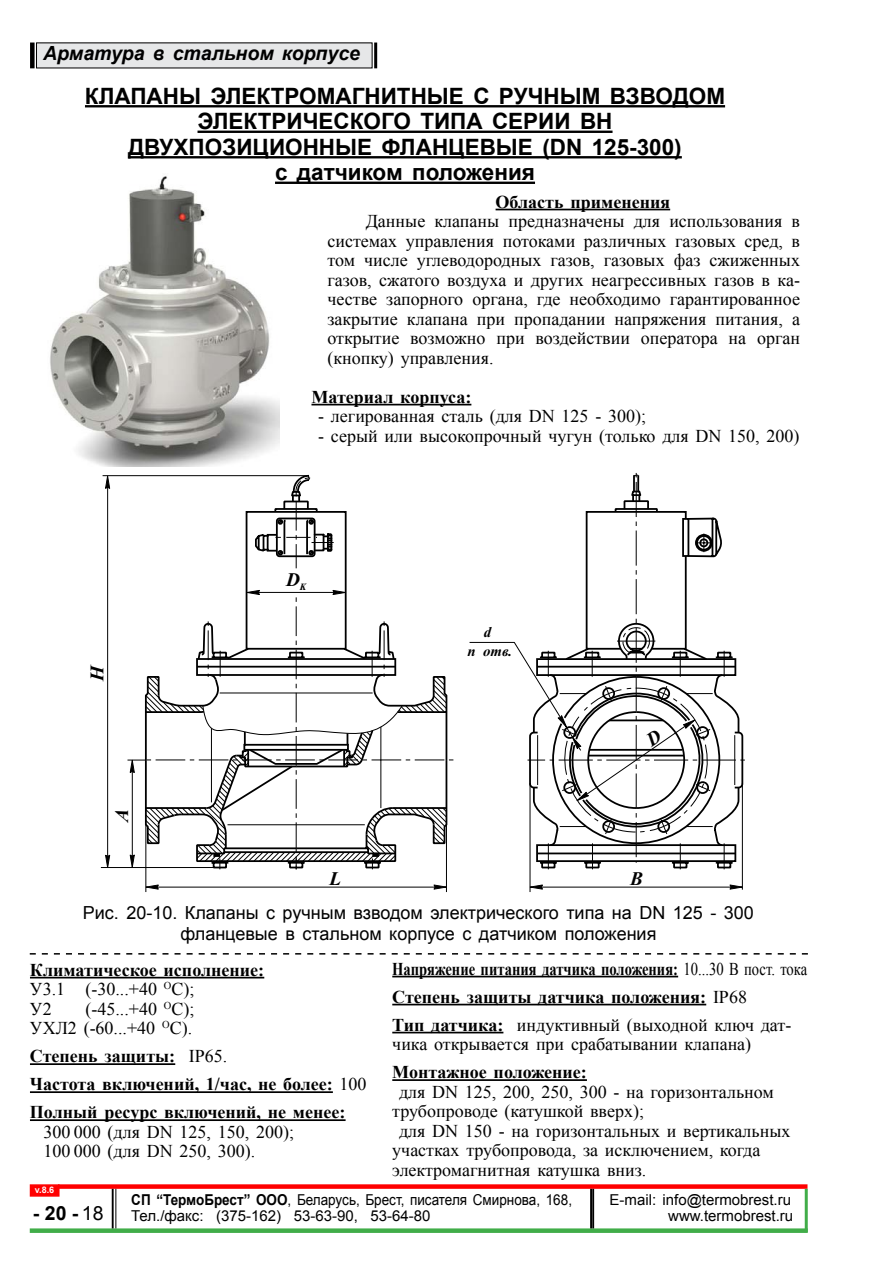
<style>
.page{position:relative;width:893px;height:1263px;background:#fff}
.page>*{position:absolute;margin:0;border:0;box-sizing:border-box;transform-origin:0 0}
.t1{font:700 22.5px/25.5px "Arial";color:#000;text-align:center}
.t2{font:italic 700 19.5px "Arial";color:#000}
.t3{font:700 19.5px "Arial";color:#000}
.t4{font:italic 700 19.35px "Times New Roman";color:#000}
.t5{font:18px/19.5px "Times New Roman";color:#000;text-align:justify}
.t6{font:700 18px/19.5px "Times New Roman";color:#000}
.t7{font:700 18px/28px "Times New Roman";color:#000;scale:.81 1}
.t8{font:18px/21px "Arial";color:#000;text-align:center}
.t9{font:15px "Arial";color:#000}
.t10{font:15px "Arial";color:#000;scale:.9 1}
.t11{font:italic 700 14.85px "Times New Roman";color:#000}
.t12{font:700 9px "Arial";color:#fff}
.s1{font-weight:400}
.s2{font-weight:700}
</style>
<div class="page">
<div style="left:37px;top:43px;width:335px;height:25px;background:#e6e7e8"></div>
<hr style="left:374px;top:43px;width:3px;height:25px;background:#000">
<div style="left:30px;top:43px;width:5px;height:25px;background:#000"></div>
<div style="left:30px;top:1228px;width:778px;height:5px;background:#41ad49"></div>
<div style="left:30px;top:1184px;width:30px;height:13px;background:#f00;border:2px solid #f00"></div>
<div style="left:58px;top:1184px;width:749px;height:5px;background:#f00"></div>
<hr style="left:112px;top:1189px;width:2px;height:39px;background:#000">
<hr style="left:115px;top:1189px;width:1px;height:39px;background:#000">
<hr style="left:805px;top:1189px;width:3px;height:43px;background:#41ad49">
<hr style="left:590px;top:1189px;width:2px;height:39px;background:#000">
<hr style="left:592px;top:1189px;width:2px;height:39px;background:#000">
<hr style="left:496px;top:209px;width:174px;height:1px;background:#000">
<hr style="left:30px;top:977px;width:234px;height:1px;background:#000">
<hr style="left:30px;top:1063px;width:145px;height:2px;background:#000">
<hr style="left:30px;top:1091px;width:303px;height:2px;background:#000">
<hr style="left:30px;top:1119px;width:316px;height:2px;background:#000">
<svg style="left:30px;top:953px;width:778px;height:1px"></svg>
<svg style="left:100px;top:475px;width:643px;height:418px"></svg>
<svg style="left:104px;top:475px;width:7px;height:15px"></svg>
<svg style="left:129px;top:853px;width:7px;height:20px"></svg>
<svg style="left:104px;top:854px;width:7px;height:19px"></svg>
<svg style="left:129px;top:755px;width:7px;height:19px"></svg>
<svg style="left:141px;top:884px;width:19px;height:6px"></svg>
<svg style="left:432px;top:884px;width:20px;height:6px"></svg>
<svg style="left:728px;top:884px;width:15px;height:6px"></svg>
<svg style="left:525px;top:884px;width:19px;height:6px"></svg>
<hr style="left:392px;top:976px;width:286px;height:1px;background:#000">
<hr style="left:392px;top:1004px;width:314px;height:1px;background:#000">
<hr style="left:392px;top:1032px;width:111px;height:1px;background:#000">
<hr style="left:392px;top:1079px;width:195px;height:2px;background:#000">
<hr style="left:311px;top:404px;width:160px;height:1px;background:#000">
<img style="left:50px;top:176px;width:230px;height:290px">
<hr style="left:85px;top:105px;width:640px;height:2px;background:#000">
<hr style="left:198px;top:131px;width:414px;height:2px;background:#000">
<hr style="left:128px;top:156px;width:554px;height:2px;background:#000">
<hr style="left:275px;top:182px;width:260px;height:2px;background:#000">
<svg style="left:144px;top:473px;width:601px;height:396px"></svg>
<p class="t2" style="left:43px;top:40px;width:318px">Арматура в стальном корпусе</p>
<p class="t1" style="left:85px;top:83px;width:642px">КЛАПАНЫ ЭЛЕКТРОМАГНИТНЫЕ С РУЧНЫМ ВЗВОДОМ ЭЛЕКТРИЧЕСКОГО ТИПА СЕРИИ ВН ДВУХПОЗИЦИОННЫЕ ФЛАНЦЕВЫЕ (DN 125-300)<br>с датчиком положения</p>
<p class="t6" style="left:496px;top:191px;width:176px">Область применения</p>
<p class="t5" style="left:327px;top:211px;width:474px;text-indent:38px">Данные клапаны предназначены для использования в системах управления потоками различных газовых сред, в том числе углеводородных газов, газовых фаз сжиженных газов, сжатого воздуха и других неагрессивных газов в ка&shy;честве запорного органа, где необходимо гарантированное закрытие клапана при пропадании напряжения питания, а открытие возможно при воздействии оператора на орган (кнопку) управления.</p>
<p class="t6" style="left:311px;top:386px;width:161px">Материал корпуса:</p>
<p class="t5" style="left:318px;top:406px;width:329px">- легированная сталь (для DN 125 - 300);</p>
<p class="t5" style="left:318px;top:425px;width:483px">- серый или высокопрочный чугун (только для DN 150, 200)</p>
<p class="t4" style="left:85px;top:681px;width:19px;rotate:-90deg">H</p>
<p class="t4" style="left:110px;top:822px;width:14px;rotate:-90deg">A</p>
<p class="t4" style="left:286px;top:568px;width:22px">D<sub>K</sub></p>
<p class="t11" style="left:484px;top:623px;width:9px">d</p>
<p class="t11" style="left:467px;top:642px;width:47px">n отв.</p>
<p class="t4" style="left:330px;top:867px;width:13px">L</p>
<p class="t4" style="left:630px;top:866px;width:14px">B</p>
<p class="t8" style="left:83px;top:902px;width:673px">Рис. 20-10. Клапаны с ручным взводом электрического типа на DN 125 - 300 фланцевые в стальном корпусе с датчиком положения</p>
<p class="t6" style="left:30px;top:959px;width:236px">Климатическое исполнение:<br><span class="s1">У3.1 (-30...+40</span> <sup>О</sup><span class="s1">С);<br>У2</span></p>
<p class="t5" style="left:30px;top:998px;width:166px;text-align:right">(-45...+40 <sup>О</sup>С);<br>УХЛ2 (-60...+40 <sup>О</sup>С).</p>
<p class="t6" style="left:30px;top:1041px;width:338px;line-height:28px">Степень защиты: <span class="s1">IP65.<br></span>Частота включений, 1/час, не более: <span class="s1">100<br></span>Полный ресурс включений, не менее:</p>
<p class="t5" style="left:43px;top:1121px;width:252px">300 000 (для DN 125, 150, 200);<br>100 000 (для DN 250, 300).</p>
<p class="t7" style="left:392px;top:954px;width:514px">Напряжение питания датчика положения: <span class="s1">10...30 В пост. тока<br></span>Степень защиты датчика положения: <span class="s1">IP68<br></span>Тип датчика: <span class="s1">индуктивный (выходной ключ дат-</span></p>
<p class="t5" style="left:392px;top:1034px;width:360px">чика открывается при срабатывании клапана)</p>
<p class="t6" style="left:392px;top:1062px;width:196px">Монтажное положение:</p>
<p class="t5" style="left:399px;top:1081px;width:376px">для DN 125, 200, 250, 300 - на горизонтальном</p>
<p class="t5" style="left:392px;top:1101px;width:253px">трубопроводе (катушкой вверх);</p>
<p class="t5" style="left:399px;top:1120px;width:393px">для DN 150 - на горизонтальных и вертикальных</p>
<p class="t5" style="left:392px;top:1140px;width:370px">участках трубопровода, за исключением, когда</p>
<p class="t5" style="left:392px;top:1159px;width:256px">электромагнитная катушка вниз.</p>
<p class="t12" style="left:35px;top:1183px;width:21px">v.8.6</p>
<p class="t3" style="left:33px;top:1199px;width:72px">- 20 - <span class="s1">18</span></p>
<p class="t10" style="left:131px;top:1189px;width:491px"><span class="s2">СП “ТермоБрест” ООО</span>, Беларусь, Брест, писателя Смирнова, 168,</p>
<p class="t9" style="left:610px;top:1189px;width:183px">E-mail: info@termobrest.ru</p>
<p class="t9" style="left:131px;top:1206px;width:301px">Тел./факс: (375-162) 53-63-90, 53-64-80</p>
<p class="t9" style="left:668px;top:1206px;width:127px">www.termobrest.ru</p>
</div>
